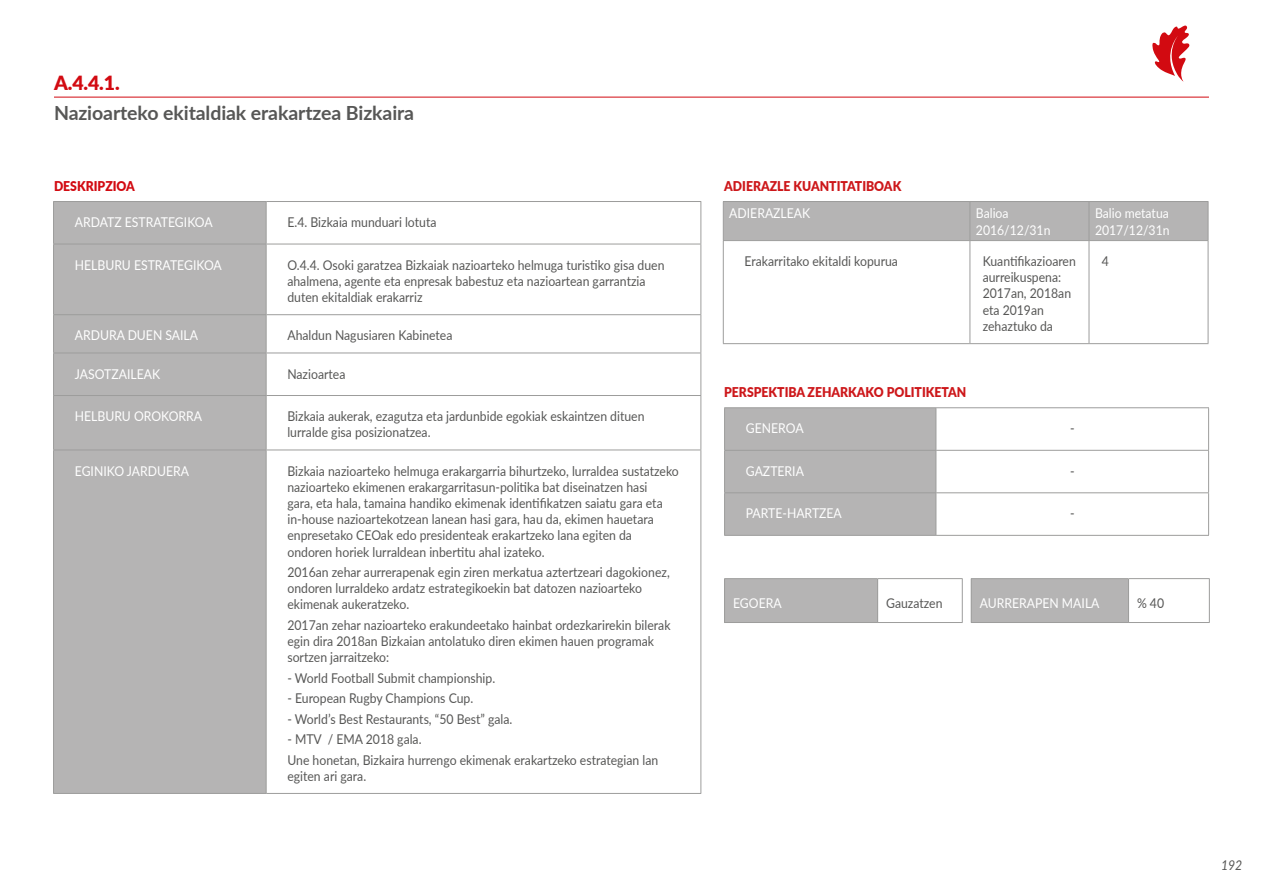
<style>
.page{position:relative;width:1263px;height:893px;background:#fff}
.page>*{position:absolute;margin:0;border:0;box-sizing:border-box;transform-origin:0 0}
.t1{font:700 19.5px "Lato";letter-spacing:-.005em;color:#575756}
.t2{font:900 19.5px "Lato";color:#d20a11}
.t3{font:13.5px/16.2px "Lato";color:#575756;scale:.91 1}
.t4{font:13.5px/16.2px "Lato";color:#fff;scale:.91 1}
.t5{font:900 13.5px "Lato";color:#cd171a;scale:.91 1}
.t6{font:900 13.5px "Lato";color:#d20a11;scale:.91 1}
.t7{font:italic 13.5px "Lato";color:#575756;scale:.91 1}
</style>
<div class="page">
<hr style="left:54px;top:97px;width:1155px;height:1px;background:#d20a11">
<svg style="left:1152px;top:25px;width:37px;height:57px"></svg>
<div style="left:54px;top:202px;width:212px;height:591px;background:#b5b4b4"></div>
<hr style="left:53px;top:201px;width:213px;height:1px;background:#9d9d9c">
<hr style="left:53px;top:202px;width:1px;height:42px;background:#9d9d9c">
<hr style="left:266px;top:201px;width:435px;height:1px;background:#9d9d9c">
<hr style="left:266px;top:202px;width:1px;height:42px;background:#9d9d9c">
<hr style="left:700px;top:202px;width:1px;height:42px;background:#9d9d9c">
<hr style="left:53px;top:244px;width:213px;height:1px;background:#9d9d9c">
<hr style="left:53px;top:244px;width:1px;height:70px;background:#9d9d9c">
<hr style="left:266px;top:244px;width:435px;height:1px;background:#9d9d9c">
<hr style="left:266px;top:244px;width:1px;height:70px;background:#9d9d9c">
<hr style="left:700px;top:244px;width:1px;height:70px;background:#9d9d9c">
<hr style="left:53px;top:314px;width:213px;height:1px;background:#9d9d9c">
<hr style="left:53px;top:315px;width:1px;height:38px;background:#9d9d9c">
<hr style="left:266px;top:314px;width:435px;height:1px;background:#9d9d9c">
<hr style="left:266px;top:315px;width:1px;height:38px;background:#9d9d9c">
<hr style="left:700px;top:315px;width:1px;height:38px;background:#9d9d9c">
<hr style="left:53px;top:353px;width:213px;height:1px;background:#9d9d9c">
<hr style="left:53px;top:353px;width:1px;height:42px;background:#9d9d9c">
<hr style="left:266px;top:353px;width:435px;height:1px;background:#9d9d9c">
<hr style="left:266px;top:353px;width:1px;height:42px;background:#9d9d9c">
<hr style="left:700px;top:353px;width:1px;height:42px;background:#9d9d9c">
<hr style="left:53px;top:395px;width:213px;height:1px;background:#9d9d9c">
<hr style="left:53px;top:396px;width:1px;height:54px;background:#9d9d9c">
<hr style="left:266px;top:395px;width:435px;height:1px;background:#9d9d9c">
<hr style="left:266px;top:396px;width:1px;height:54px;background:#9d9d9c">
<hr style="left:700px;top:396px;width:1px;height:54px;background:#9d9d9c">
<hr style="left:266px;top:793px;width:435px;height:1px;background:#9d9d9c">
<hr style="left:266px;top:450px;width:435px;height:1px;background:#9d9d9c">
<hr style="left:700px;top:450px;width:1px;height:343px;background:#9d9d9c">
<hr style="left:53px;top:450px;width:213px;height:1px;background:#9d9d9c">
<hr style="left:53px;top:450px;width:1px;height:343px;background:#9d9d9c">
<hr style="left:266px;top:450px;width:1px;height:343px;background:#9d9d9c">
<hr style="left:53px;top:793px;width:213px;height:1px;background:#9d9d9c">
<div style="left:725px;top:408px;width:210px;height:127px;background:#b5b4b4"></div>
<hr style="left:724px;top:407px;width:212px;height:1px;background:#9d9d9c">
<hr style="left:724px;top:408px;width:1px;height:42px;background:#9d9d9c">
<hr style="left:936px;top:407px;width:273px;height:1px;background:#9d9d9c">
<hr style="left:935px;top:408px;width:1px;height:42px;background:#9d9d9c">
<hr style="left:1208px;top:408px;width:1px;height:42px;background:#9d9d9c">
<hr style="left:724px;top:450px;width:212px;height:1px;background:#9d9d9c">
<hr style="left:724px;top:451px;width:1px;height:41px;background:#9d9d9c">
<hr style="left:936px;top:450px;width:273px;height:1px;background:#9d9d9c">
<hr style="left:935px;top:451px;width:1px;height:41px;background:#9d9d9c">
<hr style="left:1208px;top:451px;width:1px;height:41px;background:#9d9d9c">
<hr style="left:724px;top:492px;width:212px;height:1px;background:#9d9d9c">
<hr style="left:724px;top:493px;width:1px;height:42px;background:#9d9d9c">
<hr style="left:936px;top:492px;width:273px;height:1px;background:#9d9d9c">
<hr style="left:935px;top:493px;width:1px;height:42px;background:#9d9d9c">
<hr style="left:1208px;top:493px;width:1px;height:42px;background:#9d9d9c">
<hr style="left:724px;top:535px;width:212px;height:1px;background:#9d9d9c">
<hr style="left:936px;top:535px;width:273px;height:1px;background:#9d9d9c">
<div style="left:724px;top:202px;width:484px;height:38px;background:#b5b4b4"></div>
<svg style="left:970px;top:241px;width:238px;height:102px"></svg>
<hr style="left:723px;top:201px;width:247px;height:1px;background:#9d9d9c">
<hr style="left:723px;top:202px;width:1px;height:38px;background:#9d9d9c">
<hr style="left:970px;top:201px;width:119px;height:1px;background:#9d9d9c">
<hr style="left:969px;top:202px;width:1px;height:38px;background:#9d9d9c">
<hr style="left:1089px;top:201px;width:119px;height:1px;background:#9d9d9c">
<hr style="left:1089px;top:202px;width:1px;height:38px;background:#9d9d9c">
<hr style="left:1208px;top:202px;width:1px;height:38px;background:#9d9d9c">
<hr style="left:723px;top:240px;width:247px;height:1px;background:#9d9d9c">
<hr style="left:723px;top:241px;width:1px;height:102px;background:#9d9d9c">
<hr style="left:970px;top:240px;width:119px;height:1px;background:#9d9d9c">
<hr style="left:969px;top:241px;width:1px;height:102px;background:#9d9d9c">
<hr style="left:1089px;top:240px;width:119px;height:1px;background:#9d9d9c">
<hr style="left:1089px;top:241px;width:1px;height:102px;background:#9d9d9c">
<hr style="left:1208px;top:241px;width:1px;height:102px;background:#9d9d9c">
<hr style="left:723px;top:343px;width:247px;height:1px;background:#9d9d9c">
<hr style="left:970px;top:343px;width:119px;height:1px;background:#9d9d9c">
<hr style="left:1089px;top:343px;width:119px;height:1px;background:#9d9d9c">
<div style="left:724px;top:579px;width:154px;height:43px;background:#b5b4b4"></div>
<hr style="left:724px;top:578px;width:154px;height:1px;background:#9d9d9c">
<hr style="left:724px;top:579px;width:1px;height:43px;background:#9d9d9c">
<hr style="left:878px;top:578px;width:85px;height:1px;background:#9d9d9c">
<hr style="left:877px;top:579px;width:1px;height:43px;background:#9d9d9c">
<hr style="left:962px;top:579px;width:1px;height:43px;background:#9d9d9c">
<hr style="left:724px;top:622px;width:154px;height:1px;background:#9d9d9c">
<hr style="left:878px;top:622px;width:85px;height:1px;background:#9d9d9c">
<div style="left:971px;top:579px;width:157px;height:43px;background:#b5b4b4"></div>
<hr style="left:971px;top:578px;width:157px;height:1px;background:#9d9d9c">
<hr style="left:971px;top:579px;width:1px;height:43px;background:#9d9d9c">
<hr style="left:1128px;top:578px;width:82px;height:1px;background:#9d9d9c">
<hr style="left:1128px;top:579px;width:1px;height:43px;background:#9d9d9c">
<hr style="left:1209px;top:579px;width:1px;height:43px;background:#9d9d9c">
<hr style="left:971px;top:622px;width:157px;height:1px;background:#9d9d9c">
<hr style="left:1128px;top:622px;width:82px;height:1px;background:#9d9d9c">
<h1 class="t2" style="left:54px;top:69px;width:67px">A.4.4.1.</h1>
<h1 class="t1" style="left:54px;top:99px;width:362px">Nazioarteko ekitaldiak erakartzea Bizkaira</h1>
<p class="t6" style="left:54px;top:175px;width:90px">DESKRIPZIOA</p>
<p class="t5" style="left:724px;top:175px;width:196px">ADIERAZLE KUANTITATIBOAK</p>
<p class="t4" style="left:75px;top:213px;width:153px">ARDATZ ESTRATEGIKOA</p>
<p class="t3" style="left:287px;top:213px;width:165px">E.4. Bizkaia munduari lotuta</p>
<p class="t4" style="left:75px;top:256px;width:163px">HELBURU ESTRATEGIKOA</p>
<p class="t3" style="left:287px;top:256px;width:416px">O.4.4. Osoki garatzea Bizkaiak nazioarteko helmuga turistiko gisa duen ahalmena, agente eta enpresak babestuz eta nazioartean garrantzia duten ekitaldiak erakarriz</p>
<p class="t4" style="left:75px;top:327px;width:137px">ARDURA DUEN SAILA</p>
<p class="t3" style="left:287px;top:327px;width:183px">Ahaldun Nagusiaren Kabinetea</p>
<p class="t4" style="left:75px;top:365px;width:95px">JASOTZAILEAK</p>
<p class="t3" style="left:287px;top:365px;width:65px">Nazioartea</p>
<p class="t4" style="left:75px;top:407px;width:141px">HELBURU OROKORRA</p>
<p class="t3" style="left:287px;top:407px;width:394px">Bizkaia aukerak, ezagutza eta jardunbide egokiak eskaintzen dituen lurralde gisa posizionatzea.</p>
<p class="t4" style="left:75px;top:462px;width:127px">EGINIKO JARDUERA</p>
<p class="t3" style="left:287px;top:462px;width:432px">Bizkaia nazioarteko helmuga erakargarria bihurtzeko, lurraldea sustatzeko nazioarteko ekimenen erakargarritasun-politika bat diseinatzen hasi<br>gara, eta hala, tamaina handiko ekimenak identifikatzen saiatu gara eta in-house nazioartekotzean lanean hasi gara, hau da, ekimen hauetara enpresetako CEOak edo presidenteak erakartzeko lana egiten da ondoren horiek lurraldean inbertitu ahal izateko.</p>
<p class="t3" style="left:287px;top:563px;width:422px">2016an zehar aurrerapenak egin ziren merkatua aztertzeari dagokionez, ondoren lurraldeko ardatz estrategikoekin bat datozen nazioarteko ekimenak aukeratzeko.</p>
<p class="t3" style="left:287px;top:616px;width:422px">2017an zehar nazioarteko erakundeetako hainbat ordezkarirekin bilerak egin dira 2018an Bizkaian antolatuko diren ekimen hauen programak sortzen jarraitzeko:</p>
<p class="t3" style="left:287px;top:669px;width:230px">- World Football Submit championship.</p>
<p class="t3" style="left:287px;top:690px;width:206px">- European Rugby Champions Cup.</p>
<p class="t3" style="left:287px;top:710px;width:249px">- World’s Best Restaurants, “50 Best” gala.</p>
<p class="t3" style="left:287px;top:728px;width:409px;line-height:20.4px">- MTV / EMA 2018 gala.<br>Une honetan, Bizkaira hurrengo ekimenak erakartzeko estrategian lan</p>
<p class="t3" style="left:287px;top:767px;width:88px">egiten ari gara.</p>
<p class="t4" style="left:729px;top:205px;width:91px">ADIERAZLEAK</p>
<p class="t4" style="left:976px;top:205px;width:83px">Balioa<br>2016/12/31n</p>
<p class="t4" style="left:1095px;top:205px;width:83px">Balio metatua<br>2017/12/31n</p>
<p class="t3" style="left:744px;top:252px;width:170px">Erakarritako ekitaldi kopurua</p>
<p class="t3" style="left:983px;top:252px;width:104px">Kuantifikazioaren aurreikuspena:<br>2017an, 2018an eta 2019an zehaztuko da</p>
<p class="t3" style="left:1102px;top:252px;width:9px">4</p>
<p class="t5" style="left:724px;top:382px;width:268px">PERSPEKTIBA ZEHARKAKO POLITIKETAN</p>
<p class="t4" style="left:746px;top:420px;width:65px">GENEROA</p>
<p class="t3" style="left:1070px;top:420px;width:6px">-</p>
<p class="t4" style="left:746px;top:462px;width:65px">GAZTERIA</p>
<p class="t3" style="left:1070px;top:462px;width:6px">-</p>
<p class="t4" style="left:746px;top:505px;width:107px">PARTE-HARTZEA</p>
<p class="t3" style="left:1070px;top:505px;width:6px">-</p>
<p class="t4" style="left:733px;top:594px;width:55px">EGOERA</p>
<p class="t3" style="left:886px;top:594px;width:63px">Gauzatzen</p>
<p class="t4" style="left:980px;top:594px;width:133px">AURRERAPEN MAILA</p>
<p class="t3" style="left:1137px;top:594px;width:31px">% 40</p>
<p class="t7" style="left:1221px;top:856px;width:25px">192</p>
</div>
